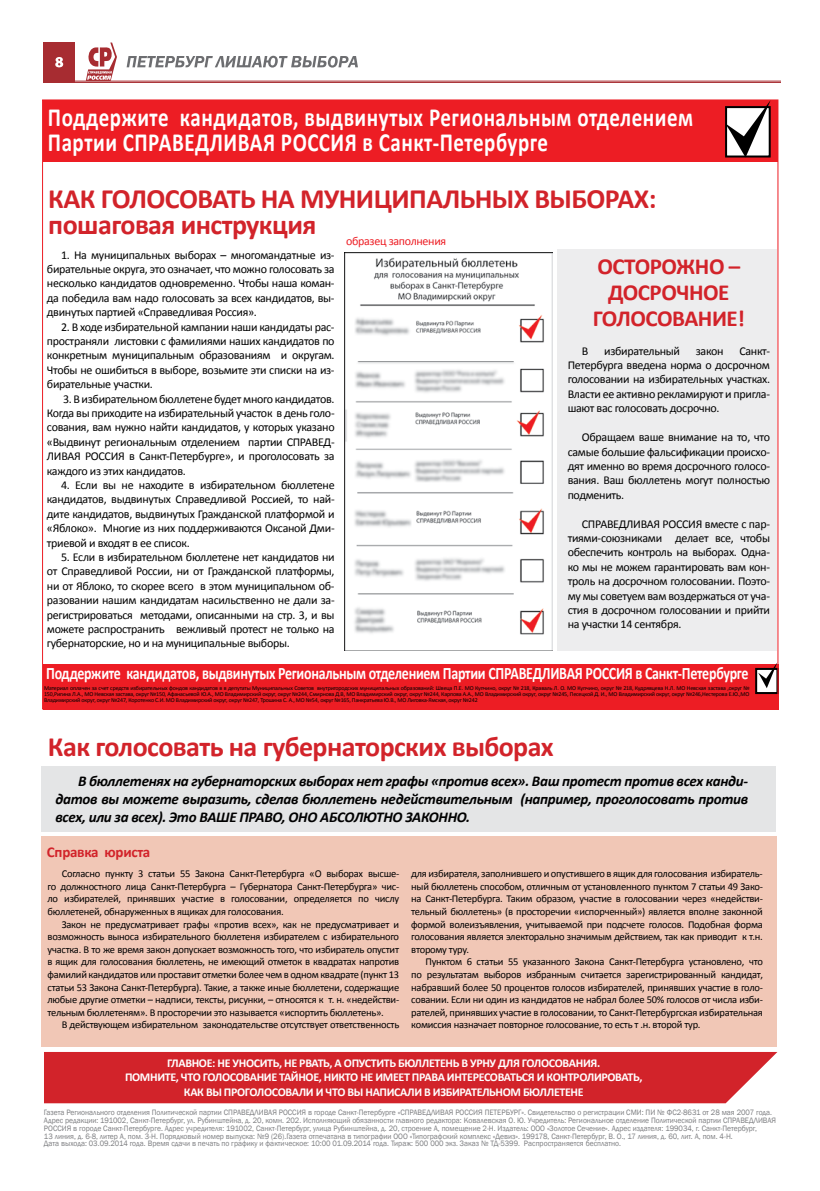
<style>
.page{position:relative;width:820px;height:1191px;background:#fff}
.page>*{position:absolute;margin:0;border:0;box-sizing:border-box;transform-origin:0 0}
.t1{font:700 28px/26px "Calibri";letter-spacing:-.02em;color:#d2232a}
.t2{font:700 26.2px/25px "Calibri";letter-spacing:.025em;color:#fff;scale:.8 1}
.t3{font:700 23px/26px "Calibri";letter-spacing:-.02em;color:#d2232a;text-align:center}
.t4{font:700 17.5px "Calibri";letter-spacing:-.02em;color:#fff;scale:.8 1}
.t5{font:italic 700 15px/18px "Calibri";letter-spacing:-.02em;color:#000;text-align:justify}
.t6{font:700 15px "Calibri";letter-spacing:-.02em;color:#d2232a}
.t7{font:12px/14.4px "Calibri";letter-spacing:-.025em;color:#000;text-align:justify}
.t8{font:700 12px/14.4px "Calibri";letter-spacing:-.03em;color:#fff;text-align:center}
.t9{font:12px "Calibri";letter-spacing:-.025em;color:#ed1d24}
.t10{font:10.5px/12.6px "Calibri";letter-spacing:-.025em;color:#000;text-align:justify}
.t11{font:8px/7.8px "Franklin Gothic";color:#7b7c7f;scale:.95 1}
.t12{font:6px/6px "Calibri";letter-spacing:-.025em;color:#000;text-align:justify}
</style>
<div class="page">
<div style="left:557px;top:249px;width:220px;height:401px;background:#ededee"></div>
<div style="left:43px;top:43px;width:32px;height:40px;background:#a72c31"></div>
<hr style="left:43px;top:81px;width:737px;height:1px;background:#a72c31">
<hr style="left:43px;top:82px;width:737px;height:1px;background:#a72c31">
<svg style="left:127px;top:56px;width:231px;height:12px"></svg>
<svg style="left:86px;top:43px;width:31px;height:38px"></svg>
<svg style="left:55px;top:57px;width:8px;height:10px"></svg>
<div style="left:43px;top:100px;width:734px;height:62px;background:#ed1d24"></div>
<svg style="left:725px;top:101px;width:45px;height:56px;background:#ac999a"></svg>
<div style="left:41px;top:836px;width:735px;height:211px;background:#f1c7b6"></div>
<div style="left:41px;top:766px;width:734px;height:66px;background:#e4e5e6"></div>
<div style="left:44px;top:1052px;width:733px;height:51px;background:#d2232a"></div>
<div style="left:43px;top:664px;width:735px;height:45px;background:#ed1d24"></div>
<div style="left:755px;top:669px;width:22px;height:24px;background:#fff"></div>
<div style="left:754px;top:668px;width:24px;height:26px;border:2px solid #000"></div>
<svg style="left:757px;top:664px;width:19px;height:24px"></svg>
<img style="left:344px;top:253px;width:208px;height:397px">
<h2 class="t2" style="left:48px;top:104px;width:807px">Поддержите кандидатов, выдвинутых Региональным отделением<br>Партии СПРАВЕДЛИВАЯ РОССИЯ в Санкт-Петербурге</h2>
<h1 class="t1" style="left:48px;top:186px;width:609px">КАК ГОЛОСОВАТЬ НА МУНИЦИПАЛЬНЫХ ВЫБОРАХ: пошаговая инструкция</h1>
<p class="t9" style="left:346px;top:234px;width:102px">образец заполнения</p>
<p class="t7" style="left:47px;top:247px;width:289px;text-indent:14px">1. На муниципальных выборах – многомандатные из&shy;бирательные округа, это означает, что можно голосовать за несколько кандидатов одновременно. Чтобы наша коман&shy;да победила вам надо голосовать за всех кандидатов, вы&shy;двинутых партией «Справедливая Россия».</p>
<p class="t7" style="left:47px;top:319px;width:289px;text-indent:14px">2. В ходе избирательной кампании наши кандидаты рас&shy;пространяли листовки с фамилиями наших кандидатов по конкретным муниципальным образованиям и округам.<br>Чтобы не ошибиться в выборе, возьмите эти списки на из&shy;бирательные участки.</p>
<p class="t7" style="left:47px;top:391px;width:289px;text-indent:16px">3. В избирательном бюллетене будет много кандидатов.<br>Когда вы приходите на избирательный участок в день голо&shy;сования, вам нужно найти кандидатов, у которых указано «Выдвинут региональным отделением партии СПРАВЕД-ЛИВАЯ РОССИЯ в Санкт-Петербурге», и проголосовать за каждого из этих кандидатов.</p>
<p class="t7" style="left:47px;top:478px;width:289px;text-indent:14px">4. Если вы не находите в избирательном бюллетене кандидатов, выдвинутых Справедливой Россией, то най&shy;дите кандидатов, выдвинутых Гражданской платформой и «Яблоко». Многие из них поддерживаются Оксаной Дми&shy;триевой и входят в ее список.</p>
<p class="t7" style="left:47px;top:550px;width:289px;text-indent:14px">5. Если в избирательном бюллетене нет кандидатов ни от Справедливой России, ни от Гражданской платформы, ни от Яблоко, то скорее всего в этом муниципальном об&shy;разовании нашим кандидатам насильственно не дали за&shy;регистрироваться методами, описанными на стр. 3, и вы можете распространить вежливый протест не только на губернаторские, но и на муниципальные выборы.</p>
<h3 class="t3" style="left:592px;top:253px;width:153px">ОСТОРОЖНО –<br>ДОСРОЧНОЕ<br>ГОЛОСОВАНИЕ!</h3>
<p class="t7" style="left:581px;top:343px;width:8px">В</p>
<p class="t7" style="left:604px;top:343px;width:77px">избирательный</p>
<p class="t7" style="left:695px;top:343px;width:29px">закон</p>
<p class="t7" style="left:567px;top:343px;width:204px;text-indent:171px">Санкт-Петербурга введена норма о досрочном голосовании на избирательных участках.<br>Власти ее активно рекламируют и пригла&shy;шают вас голосовать досрочно.</p>
<p class="t7" style="left:567px;top:430px;width:204px;text-indent:14px">Обращаем ваше внимание на то, что самые большие фальсификации происхо&shy;дят именно во время досрочного голосо&shy;вания. Ваш бюллетень могут полностью подменить.</p>
<p class="t7" style="left:567px;top:516px;width:204px;text-indent:14px">СПРАВЕДЛИВАЯ РОССИЯ вместе с пар&shy;тиями-союзниками делает все, чтобы обеспечить контроль на выборах. Одна&shy;ко мы не можем гарантировать вам кон&shy;троль на досрочном голосовании. Поэто&shy;му мы советуем вам воздержаться от уча&shy;стия в досрочном голосовании и прийти на участки 14 сентября.</p>
<h3 class="t4" style="left:46px;top:662px;width:879px">Поддержите кандидатов, выдвинутых Региональным отделением Партии СПРАВЕДЛИВАЯ РОССИЯ в Санкт-Петербурге</h3>
<p class="t12" style="left:44px;top:685px;width:706px">Материал оплачен за счет средств избирательных фондов кандидатов в в депутаты Муниципальных Советов внутригородских муниципальных образований: Швеца П.Е. МО Купчино, округ № 218, Краваль Л. О. МО Купчино, округ № 218, Кудрявцева Н.Л. МО Невская застава ,округ № 150,Ригина Л.А., МО Невская застава, округ №150, Афанасьевой Ю.А., МО Владимирский округ, округ №244, Смирнова Д.В, МО Владимирский округ, округ №244, Карпова А.А., МО Владимирский округ, округ №245, Песецкой Д. И., МО Владимирский округ, округ №246,Нестерова Е.Ю.,МО Владимирский округ, округ №247, Коротенко С.И. МО Владимирский округ, округ №247, Трошина С. А., МО №54, округ №165, Панкратьева Ю.В., МО Лиговка-Ямская, округ №242</p>
<h1 class="t1" style="left:48px;top:734px;width:507px">Как голосовать на губернаторских выборах</h1>
<p class="t5" style="left:55px;top:771px;width:694px;text-indent:23px">В бюллетенях на губернаторских выборах нет графы «против всех». Ваш протест против всех канди&shy;датов вы можете выразить, сделав бюллетень недействительным (например, проголосовать против всех, или за всех). Это ВАШЕ ПРАВО, ОНО АБСОЛЮТНО ЗАКОННО.</p>
<p class="t6" style="left:47px;top:842px;width:105px">Справка юриста</p>
<p class="t10" style="left:48px;top:867px;width:353px;text-indent:14px">Согласно пункту 3 статьи 55 Закона Санкт-Петербурга «О выборах высше&shy;го должностного лица Санкт-Петербурга – Губернатора Санкт-Петербурга» чис&shy;ло избирателей, принявших участие в голосовании, определяется по числу бюллетеней, обнаруженных в ящиках для голосования.</p>
<p class="t10" style="left:48px;top:917px;width:353px;text-indent:14px">Закон не предусматривает графы «против всех», как не предусматривает и возможность выноса избирательного бюллетеня избирателем с избирательного участка. В то же время закон допускает возможность того, что избиратель опустит в ящик для голосования бюллетень, не имеющий отметок в квадратах напротив фамилий кандидатов или проставит отметки более чем в одном квадрате (пункт 13 статьи 53 Закона Санкт-Петербурга). Такие, а также иные бюллетени, содержащие любые другие отметки – надписи, тексты, рисунки, – относятся к т. н. «недействи&shy;тельным бюллетеням». В просторечии это называется «испортить бюллетень».</p>
<p class="t10" style="left:62px;top:1018px;width:339px">В действующем избирательном законодательстве отсутствует ответственность</p>
<p class="t10" style="left:411px;top:867px;width:353px">для избирателя, заполнившего и опустившего в ящик для голосования избиратель&shy;ный бюллетень способом, отличным от установленного пунктом 7 статьи 49 Зако&shy;на Санкт-Петербурга. Таким образом, участие в голосовании через «недействи&shy;тельный бюллетень» (в просторечии «испорченный») является вполне законной формой волеизъявления, учитываемой при подсчете голосов. Подобная форма голосования является электорально значимым действием, так как приводит к т.н. второму туру.</p>
<p class="t10" style="left:411px;top:955px;width:353px;text-indent:14px">Пунктом 6 статьи 55 указанного Закона Санкт-Петербурга установлено, что по результатам выборов избранным считается зарегистрированный кандидат, набравший более 50 процентов голосов избирателей, принявших участие в голо&shy;совании. Если ни один из кандидатов не набрал более 50% голосов от числа изби&shy;рателей, принявших участие в голосовании, то Санкт-Петербургская избирательная комиссия назначает повторное голосование, то есть т .н. второй тур.</p>
<p class="t8" style="left:125px;top:1055px;width:519px">ГЛАВНОЕ: НЕ УНОСИТЬ, НЕ РВАТЬ, А ОПУСТИТЬ БЮЛЛЕТЕНЬ В УРНУ ДЛЯ ГОЛОСОВАНИЯ.<br>ПОМНИТЕ, ЧТО ГОЛОСОВАНИЕ ТАЙНОЕ, НИКТО НЕ ИМЕЕТ ПРАВА ИНТЕРЕСОВАТЬСЯ И КОНТРОЛИРОВАТЬ,<br>КАК ВЫ ПРОГОЛОСОВАЛИ И ЧТО ВЫ НАПИСАЛИ В ИЗБИРАТЕЛЬНОМ БЮЛЛЕТЕНЕ</p>
<p class="t11" style="left:44px;top:1108px;width:771px">Газета Регионального отделения Политической партии СПРАВЕДЛИВАЯ РОССИЯ в городе Санкт-Петербурге «СПРАВЕДЛИВАЯ РОССИЯ ПЕТЕРБУРГ». Свидетельство о регистрации СМИ: ПИ № ФС2-8631 от 28 мая 2007 года.<br>Адрес редакции: 191002, Санкт-Петербург, ул. Рубинштейна, д. 20, комн. 202. Исполняющий обязанности главного редактора: Ковалевская О. Ю. Учредитель: Региональное отделение Политической партии СПРАВЕДЛИВАЯ РОССИЯ в городе Санкт-Петербурге. Адрес учредителя: 191002, Санкт-Петербург, улица Рубинштейна, д. 20, строение А, помещение 2-Н. Издатель: ООО «Золотое Сечение». Адрес издателя: 199034, г. Санкт-Петербург,<br>13 линия, д. 6-8, литер А, пом. 3-Н. Порядковый номер выпуска: №9 (26).Газета отпечатана в типографии ООО «Типографский комплекс «Девиз». 199178, Санкт-Петербург, В. О., 17 линия, д. 60, лит. А, пом. 4-Н.<br>Дата выхода: 03.09.2014 года. Время сдачи в печать по графику и фактическое: 10:00 01.09.2014 года. Тираж: 500 000 экз. Заказ № ТД-5399. Распространяется бесплатно.</p>
</div>
